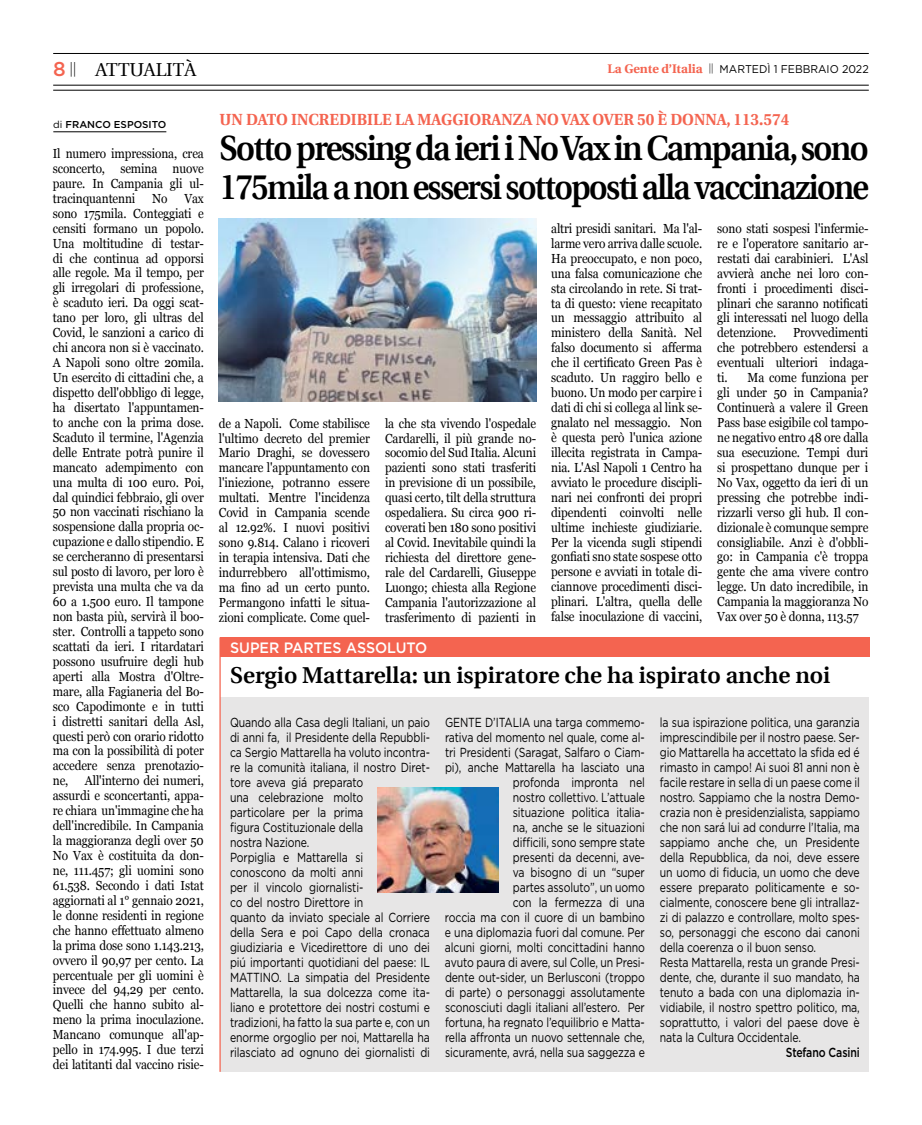
<style>
.page{position:relative;width:922px;height:1125px;background:#fff}
.page>*{position:absolute;margin:0;border:0;box-sizing:border-box;transform-origin:0 0}
.t1{font:600 35px/38.8px "Utopia";letter-spacing:-.05em;color:#000;scale:.93 1}
.t2{font:600 23px "Utopia";color:#000}
.t3{font:18.75px "Utopia";color:#000}
.t4{font:700 16.12px "Utopia";color:#f46450;scale:.95 1}
.t5{font:500 15px "Gotham";color:#fff;scale:.95 1}
.t6{font:300 14.62px "Myriad Pro";color:#000}
.t7{font:13.12px/14.9px "Georgia";letter-spacing:-.01em;color:#000;text-align:justify;scale:.9 1}
.t8{font:13.12px/15px "Gotham";letter-spacing:-.01em;color:#000;scale:.8 1}
.t9{font:500 13.12px "Gotham";letter-spacing:-.01em;color:#000;scale:.8 1}
.t10{font:11.25px "Gotham";color:#000;scale:.95 1}
.t11{font:500 10px "Gotham";color:#000}
.s1{font-family:"Gotham";font-weight:500;font-size:20px;color:#f46450}
.s2{font-family:"Utopia";font-weight:700;font-size:12.5px;color:#f46450}
.s3{font-weight:400}
</style>
<div class="page">
<hr style="left:53px;top:53px;width:815px;height:1px;background:#000">
<hr style="left:53px;top:90px;width:815px;height:1px;background:#000">
<hr style="left:53px;top:85px;width:815px;height:1px;background:#000">
<img style="left:219px;top:218px;width:317px;height:184px">
<hr style="left:53px;top:131px;width:113px;height:1px;background:#000">
<div style="left:221px;top:697px;width:647px;height:375px;background:#e7e6e6"></div>
<div style="left:220px;top:637px;width:648px;height:20px;background:#f46450"></div>
<hr style="left:219px;top:637px;width:2px;height:435px;background:#f46450">
<img style="left:377px;top:787px;width:121px;height:105px">
<h3 class="t3" style="left:95px;top:60px;width:102px">ATTUALITÀ</h3>
<p class="t6" style="left:53px;top:59px;width:24px"><span class="s1">8</span> ||</p>
<p class="t10" style="left:607px;top:62px;width:276px"><span class="s2">La Gente d’Italia</span> <sup>||</sup> MARTEDÌ 1 FEBBRAIO 2022</p>
<p class="t11" style="left:53px;top:118px;width:114px"><span class="s3">di</span> FRANCO ESPOSITO</p>
<p class="t4" style="left:219px;top:110px;width:601px">UN DATO INCREDIBILE LA MAGGIORANZA NO VAX OVER 50 È DONNA, 113.574</p>
<h1 class="t1" style="left:219px;top:130px;width:699px">Sotto pressing da ieri i No Vax in Campania, sono<br>175mila a non essersi sottoposti alla vaccinazione</h1>
<p class="t7" style="left:53px;top:145px;width:169px">Il numero impressiona, crea sconcerto, semina nuove paure. In Campania gli ul&shy;tracinquantenni</p>
<p class="t7" style="left:53px;top:190px;width:169px;text-indent:131px">Vax sono 175mila. Conteggiati e censiti formano un popolo.<br>Una moltitudine di testar&shy;di che continua ad opporsi alle regole. Ma il tempo, per gli irregolari di professione, è scaduto ieri. Da oggi scat&shy;tano per loro, gli ultras del Covid, le sanzioni a carico di chi ancora non si è vaccinato.<br>A Napoli sono oltre 20mila.<br>Un esercito di cittadini che, a dispetto dell'obbligo di legge, ha disertato l'appuntamen&shy;to anche con la prima dose.<br>Scaduto il termine, l'Agenzia delle Entrate potrà punire il mancato adempimento con una multa di 100 euro. Poi, dal quindici febbraio, gli over 50 non vaccinati rischiano la sospensione dalla propria oc&shy;cupazione e dallo stipendio. E se cercheranno di presentarsi sul posto di lavoro, per loro è prevista una multa che va da 60 a 1.500 euro. Il tampone non basta più, servirà il boo&shy;ster. Controlli a tappeto sono scattati da ieri. I ritardatari possono usufruire degli hub aperti alla Mostra d'Oltre&shy;mare, alla Fagianeria del Bo&shy;sco Capodimonte e in tutti i distretti sanitari della Asl, questi però con orario ridotto ma con la possibilità di poter accedere senza prenotazio&shy;ne,</p>
<p class="t7" style="left:152px;top:190px;width:19px">No</p>
<p class="t7" style="left:551px;top:220px;width:169px">altri presidi sanitari. Ma l'al&shy;larme vero arriva dalle scuole.<br>Ha preoccupato, e non poco, una falsa comunicazione che sta circolando in rete. Si trat&shy;ta di questo: viene recapitato un messaggio attribuito al ministero della Sanità. Nel falso documento si afferma che il certificato Green Pas è scaduto. Un raggiro bello e buono. Un modo per carpire i dati di chi si collega al link se&shy;gnalato nel messaggio. Non è questa però l'unica azione illecita registrata in Campa&shy;nia. L'Asl Napoli 1 Centro ha avviato le procedure discipli&shy;nari nei confronti dei propri dipendenti coinvolti nelle ultime inchieste giudiziarie.<br>Per la vicenda sugli stipendi gonfiati sno state sospese otto persone e avviati in totale di&shy;ciannove procedimenti disci&shy;plinari. L'altra, quella delle false inoculazione di vaccini,</p>
<p class="t7" style="left:717px;top:220px;width:169px">sono stati sospesi l'infermie&shy;re e l'operatore sanitario ar&shy;restati dai carabinieri. L'Asl avvierà anche nei loro con&shy;fronti i procedimenti disci&shy;plinari che saranno notificati gli interessati nel luogo della detenzione.</p>
<p class="t7" style="left:717px;top:325px;width:169px;text-indent:76px">Provvedimenti che potrebbero estendersi a eventuali ulteriori indaga&shy;ti. Ma come funziona per gli under 50 in Campania?<br>Continuerà a valere il Green Pass base esigibile col tampo&shy;ne negativo entro 48 ore dalla sua esecuzione. Tempi duri si prospettano dunque per i No Vax, oggetto da ieri di un pressing che potrebbe indi&shy;rizzarli verso gli hub. Il con&shy;dizionale è comunque sempre consigliabile. Anzi è d'obbli&shy;go: in Campania c'è troppa gente che ama vivere contro legge. Un dato incredibile, in Campania la maggioranza No Vax over 50 è donna, 113.57</p>
<p class="t7" style="left:219px;top:415px;width:169px">de a Napoli. Come stabilisce l'ultimo decreto del premier Mario Draghi, se dovessero mancare l'appuntamento con l'iniezione, potranno essere multati. Mentre l'incidenza Covid in Campania scende al 12.92%. I nuovi positivi sono 9.814. Calano i ricoveri in terapia intensiva. Dati che indurrebbero all'ottimismo, ma fino ad un certo punto.<br>Permangono infatti le situa&shy;zioni complicate. Come quel-</p>
<p class="t7" style="left:385px;top:415px;width:169px">la che sta vivendo l'ospedale Cardarelli, il più grande no&shy;socomio del Sud Italia. Alcuni pazienti sono stati trasferiti in previsione di un possibile, quasi certo, tilt della struttura ospedaliera. Su circa 900 ri&shy;coverati ben 180 sono positivi al Covid. Inevitabile quindi la richiesta del direttore gene&shy;rale del Cardarelli, Giuseppe Luongo; chiesta alla Regione Campania l'autorizzazione al trasferimento di pazienti in</p>
<p class="t5" style="left:230px;top:638px;width:209px">SUPER PARTES ASSOLUTO</p>
<h2 class="t2" style="left:230px;top:662px;width:601px">Sergio Mattarella: un ispiratore che ha ispirato anche noi</h2>
<p class="t8" style="left:230px;top:715px;width:251px">Quando alla Casa degli Italiani, un paio di anni fa, il Presidente della Repubbli&shy;ca Sergio Mattarella ha voluto incontra&shy;re la comunità italiana, il nostro Diret&shy;tore aveva giá preparato<br>una celebrazione molto<br>particolare per la prima<br>figura Costituzionale della<br>nostra Nazione.<br>Porpiglia e Mattarella si<br>conoscono da molti anni<br>per il vincolo giornalisti-<br>co del nostro Direttore in<br>quanto da inviato speciale al Corriere della Sera e poi Capo della cronaca giudiziaria e Vicedirettore di uno dei piú importanti quotidiani del paese: IL MATTINO. La simpatia del Presidente Mattarella, la sua dolcezza come ita&shy;liano e protettore dei nostri costumi e tradizioni, ha fatto la sua parte e, con un enorme orgoglio per noi, Mattarella ha rilasciato ad ognuno dei giornalisti di</p>
<p class="t8" style="left:445px;top:715px;width:251px;text-align:right">GENTE D’ITALIA una targa commemo&shy;rativa del momento nel quale, come al&shy;tri Presidenti (Saragat, Salfaro o Ciam&shy;pi), anche Mattarella ha lasciato una profonda impronta nel<br>nostro collettivo. L’attuale<br>situazione politica italia-<br>na, anche se le situazioni<br>difficili, sono sempre state<br>presenti da decenni, ave-<br>va bisogno di un “super<br>partes assoluto”, un uomo<br>con la fermezza di una<br>roccia ma con il cuore di un bambino e una diplomazia fuori dal comune. Per alcuni giorni, molti concittadini hanno avuto paura di avere, sul Colle, un Presi&shy;dente out-sider, un Berlusconi (troppo di parte) o personaggi assolutamente sconosciuti dagli italiani all’estero. Per fortuna, ha regnato l’equilibrio e Matta&shy;rella affronta un nuovo settennale che, sicuramente, avrá, nella sua saggezza e</p>
<p class="t8" style="left:659px;top:715px;width:251px">la sua ispirazione politica, una garanzia imprescindibile per il nostro paese. Ser&shy;gio Mattarella ha accettato la sfida ed é rimasto in campo! Ai suoi 81 anni non è facile restare in sella di un paese come il nostro. Sappiamo che la nostra Demo&shy;crazia non è presidenzialista, sappiamo che non sará lui ad condurre l’Italia, ma sappiamo anche che, un Presidente della Repubblica, da noi, deve essere un uomo di fiducia, un uomo che deve essere preparato politicamente e so&shy;cialmente, conoscere bene gli intrallaz&shy;zi di palazzo e controllare, molto spes&shy;so, personaggi che escono dai canoni della coerenza o il buon senso.<br>Resta Mattarella, resta un grande Presi&shy;dente, che, durante il suo mandato, ha tenuto a bada con una diplomazia in&shy;vidiabile, il nostro spettro politico, ma, soprattutto, i valori del paese dove è nata la Cultura Occidentale.</p>
<p class="t7" style="left:53px;top:773px;width:169px;text-indent:32px">All'interno dei numeri, assurdi e sconcertanti, appa&shy;re chiara un'immagine che ha dell'incredibile. In Campania la maggioranza degli over 50<br>No Vax è costituita da don&shy;ne, 111.457; gli uomini sono 61.538. Secondo i dati Istat aggiornati al 1° gennaio 2021, le donne residenti in regione che hanno effettuato almeno la prima dose sono 1.143.213, ovvero il 90,97 per cento. La percentuale per gli uomini è invece del 94,29 per cento.<br>Quelli che hanno subito al&shy;meno la prima inoculazione.<br>Mancano comunque all'ap&shy;pello in 174.995. I due terzi dei latitanti dal vaccino risie-</p>
<p class="t9" style="left:785px;top:1044px;width:94px">Stefano Casini</p>
</div>
